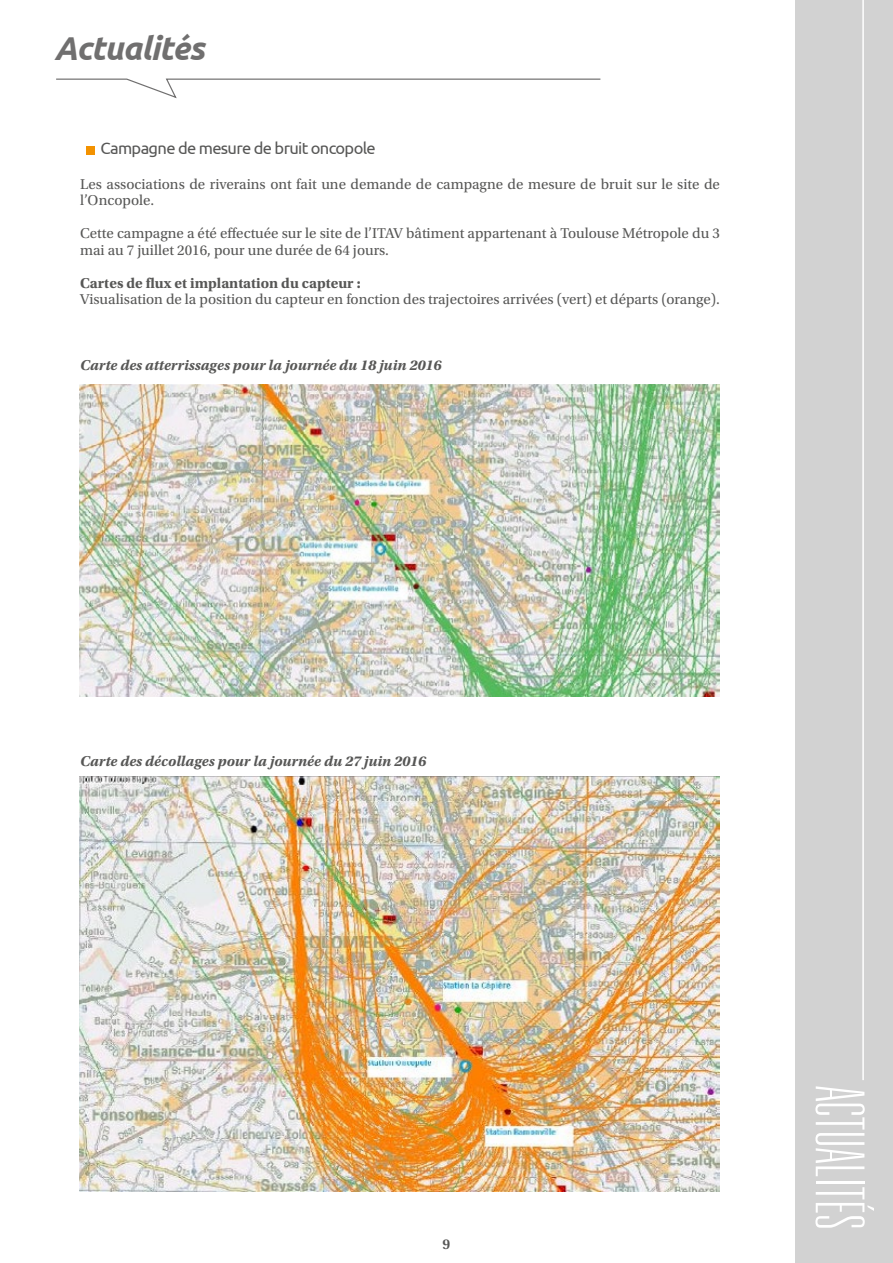
<style>
.page{position:relative;width:893px;height:1263px;background:#fff}
.page>*{position:absolute;margin:0;border:0;box-sizing:border-box;transform-origin:0 0}
.t1{font:100 ultra-condensed 67.5px "Univers LT Std";letter-spacing:.025em;color:#fff}
.t2{font:italic 700 33px "Ubuntu";letter-spacing:-.025em;color:#706f6f}
.t3{font:16.5px "Ubuntu";letter-spacing:-.04em;color:#575756}
.t4{font:15px/16.5px "Utopia Std";color:#575756}
.t5{font:italic 700 15px "Utopia Std";color:#575756}
.t6{font:700 15px "Utopia Std";color:#575756}
.t7{font:600 15px "Utopia Std";color:#575756}
</style>
<div class="page">
<div style="left:795px;top:0;width:98px;height:1263px;background:#d2d2d2"></div>
<hr style="left:862px;top:0;width:2px;height:1080px;background:#fff">
<svg style="left:56px;top:78px;width:545px;height:21px"></svg>
<div style="left:86px;top:146px;width:9px;height:8px;background:#f39200"></div>
<img style="left:79px;top:384px;width:640px;height:312px">
<img style="left:79px;top:777px;width:640px;height:414px">
<h2 class="t2" style="left:54px;top:29px;width:152px">Actualités</h2>
<p class="t3" style="left:101px;top:139px;width:277px">Campagne de mesure de bruit oncopole</p>
<p class="t4" style="left:80px;top:176px;width:641px">Les associations de riverains ont fait une demande de campagne de mesure de bruit sur le site de l’Oncopole.</p>
<p class="t4" style="left:80px;top:225px;width:641px">Cette campagne a été effectuée sur le site de l’ITAV bâtiment appartenant à Toulouse Métropole du 3 mai au 7 juillet 2016, pour une durée de 64 jours.</p>
<p class="t6" style="left:80px;top:274px;width:282px">Cartes de flux et implantation du capteur :</p>
<p class="t4" style="left:80px;top:291px;width:641px">Visualisation de la position du capteur en fonction des trajectoires arrivées (vert) et départs (orange).</p>
<p class="t5" style="left:80px;top:357px;width:363px">Carte des atterrissages pour la journée du 18 juin 2016</p>
<p class="t5" style="left:80px;top:753px;width:347px">Carte des décollages pour la journée du 27 juin 2016</p>
<p class="t7" style="left:443px;top:1235px;width:9px">9</p>
<h1 class="t1" style="left:874px;top:1087px;width:144px;rotate:90deg">ACTUALITÉS</h1>
</div>
